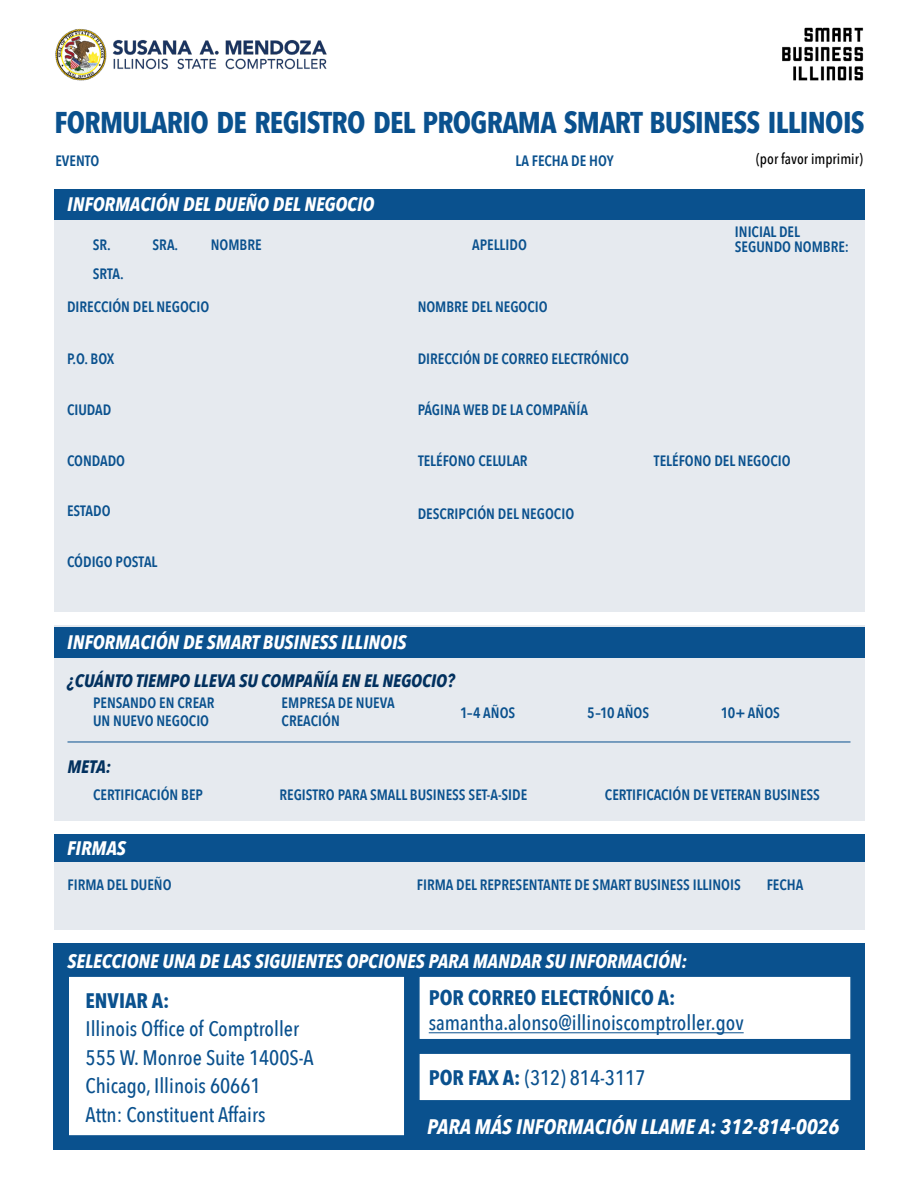
<style>
.page{position:relative;width:918px;height:1188px;background:#fff}
.page>*{position:absolute;margin:0;border:0;box-sizing:border-box;transform-origin:0 0}
.t1{font:700 30px "Avenir Next Condensed";letter-spacing:-.02em;color:#0a518e}
.t2{font:500 21px/28.5px "Avenir Next Condensed";color:#0a518e}
.t3{font:italic 700 21px "Avenir Next Condensed";color:#fff}
.t4{font:700 21px "Avenir Next Condensed";color:#0a518e}
.t5{font:italic 700 19.5px "Avenir Next Condensed";color:#fff}
.t6{font:italic 700 18px "Avenir Next Condensed";color:#02315f}
.t7{font:600 15px/18px "Avenir Next Condensed";color:#0a518e}
.t8{font:500 15px "Avenir Next Condensed";color:#000}
.s1{font-weight:700}
</style>
<div class="page">
<div style="left:54px;top:834px;width:810px;height:96px;background:#e6eaef"></div>
<div style="left:54px;top:834px;width:810px;height:27px;background:#0a518e"></div>
<div style="left:53px;top:943px;width:812px;height:207px;background:#0a518e"></div>
<div style="left:68px;top:975px;width:338px;height:162px;background:#fff;border:2px solid #0a518e"></div>
<div style="left:418px;top:975px;width:434px;height:65px;background:#fff;border:2px solid #0a518e"></div>
<hr style="left:429px;top:1032px;width:315px;height:1px;background:#0a518e">
<div style="left:418px;top:1052px;width:434px;height:50px;background:#fff;border:2px solid #0a518e"></div>
<div style="left:54px;top:625px;width:810px;height:195px;background:#e6eaef"></div>
<div style="left:54px;top:627px;width:810px;height:31px;background:#0a518e"></div>
<hr style="left:68px;top:742px;width:782px;height:1px;background:#0a518e">
<img style="left:55px;top:28px;width:272px;height:53px">
<img style="left:783px;top:27px;width:81px;height:54px">
<div style="left:54px;top:195px;width:810px;height:417px;background:#e6eaef"></div>
<div style="left:54px;top:189px;width:810px;height:31px;background:#0a518e"></div>
<h1 class="t1" style="left:54px;top:104px;width:812px">FORMULARIO DE REGISTRO DEL PROGRAMA SMART BUSINESS ILLINOIS</h1>
<p class="t7" style="left:516px;top:152px;width:100px">LA FECHA DE HOY</p>
<p class="t8" style="left:756px;top:150px;width:108px">(por favor imprimir)</p>
<h3 class="t5" style="left:67px;top:192px;width:309px">INFORMACIÓN DEL DUEÑO DEL NEGOCIO</h3>
<p class="t7" style="left:93px;top:236px;width:20px">SR.</p>
<p class="t7" style="left:153px;top:236px;width:27px">SRA.</p>
<p class="t7" style="left:93px;top:264px;width:33px">SRTA.</p>
<p class="t7" style="left:55px;top:152px;width:45px">EVENTO</p>
<p class="t7" style="left:735px;top:224px;width:116px;line-height:15px">INICIAL DEL<br>SEGUNDO NOMBRE:</p>
<p class="t7" style="left:211px;top:236px;width:52px">NOMBRE</p>
<p class="t7" style="left:472px;top:236px;width:56px">APELLIDO</p>
<p class="t7" style="left:67px;top:298px;width:144px">DIRECCIÓN DEL NEGOCIO</p>
<p class="t7" style="left:418px;top:298px;width:132px">NOMBRE DEL NEGOCIO</p>
<p class="t7" style="left:67px;top:349px;width:49px">P.O. BOX</p>
<p class="t7" style="left:418px;top:349px;width:213px">DIRECCIÓN DE CORREO ELECTRÓNICO</p>
<p class="t7" style="left:67px;top:400px;width:46px">CIUDAD</p>
<p class="t7" style="left:418px;top:400px;width:172px">PÁGINA WEB DE LA COMPAÑÍA</p>
<p class="t7" style="left:67px;top:451px;width:60px">CONDADO</p>
<p class="t7" style="left:67px;top:501px;width:45px">ESTADO</p>
<p class="t7" style="left:67px;top:553px;width:92px">CÓDIGO POSTAL</p>
<p class="t7" style="left:418px;top:451px;width:111px">TELÉFONO CELULAR</p>
<p class="t7" style="left:654px;top:451px;width:138px">TELÉFONO DEL NEGOCIO</p>
<p class="t7" style="left:418px;top:504px;width:158px">DESCRIPCIÓN DEL NEGOCIO</p>
<h3 class="t5" style="left:67px;top:630px;width:341px">INFORMACIÓN DE SMART BUSINESS ILLINOIS</h3>
<p class="t6" style="left:67px;top:669px;width:389px">¿CUÁNTO TIEMPO LLEVA SU COMPAÑÍA EN EL NEGOCIO?</p>
<p class="t7" style="left:93px;top:694px;width:123px">PENSANDO EN CREAR<br>UN NUEVO NEGOCIO</p>
<p class="t7" style="left:460px;top:703px;width:57px">1–4 AÑOS</p>
<p class="t7" style="left:587px;top:703px;width:63px">5–10 AÑOS</p>
<p class="t7" style="left:721px;top:703px;width:61px">10+ AÑOS</p>
<p class="t6" style="left:67px;top:755px;width:45px">META:</p>
<p class="t7" style="left:93px;top:786px;width:111px">CERTIFICACIÓN BEP</p>
<p class="t7" style="left:279px;top:786px;width:249px">REGISTRO PARA SMALL BUSINESS SET-A-SIDE</p>
<p class="t7" style="left:605px;top:786px;width:217px">CERTIFICACIÓN DE VETERAN BUSINESS</p>
<p class="t7" style="left:282px;top:694px;width:115px">EMPRESA DE NUEVA<br>CREACIÓN</p>
<h3 class="t5" style="left:67px;top:836px;width:60px">FIRMAS</h3>
<p class="t7" style="left:67px;top:876px;width:106px">FIRMA DEL DUEÑO</p>
<p class="t7" style="left:417px;top:876px;width:326px">FIRMA DEL REPRESENTANTE DE SMART BUSINESS ILLINOIS</p>
<p class="t7" style="left:767px;top:876px;width:38px">FECHA</p>
<h3 class="t5" style="left:68px;top:949px;width:621px">SELECCIONE UNA DE LAS SIGUIENTES OPCIONES PARA MANDAR SU INFORMACIÓN:</h3>
<h2 class="t4" style="left:86px;top:988px;width:85px">ENVIAR A:</h2>
<h2 class="t2" style="left:86px;top:1015px;width:230px">Illinois Office of Comptroller<br>555 W. Monroe Suite 1400S-A<br>Chicago, Illinois 60661<br>Attn: Constituent Affairs</h2>
<h2 class="t4" style="left:429px;top:984px;width:248px">POR CORREO ELECTRÓNICO A:</h2>
<h2 class="t2" style="left:429px;top:1008px;width:316px">samantha.alonso@illinoiscomptroller.gov</h2>
<h2 class="t2" style="left:429px;top:1063px;width:218px"><span class="s1">POR FAX A:</span> (312) 814-3117</h2>
<h2 class="t3" style="left:427px;top:1114px;width:414px">PARA MÁS INFORMACIÓN LLAME A: 312-814-0026</h2>
</div>
